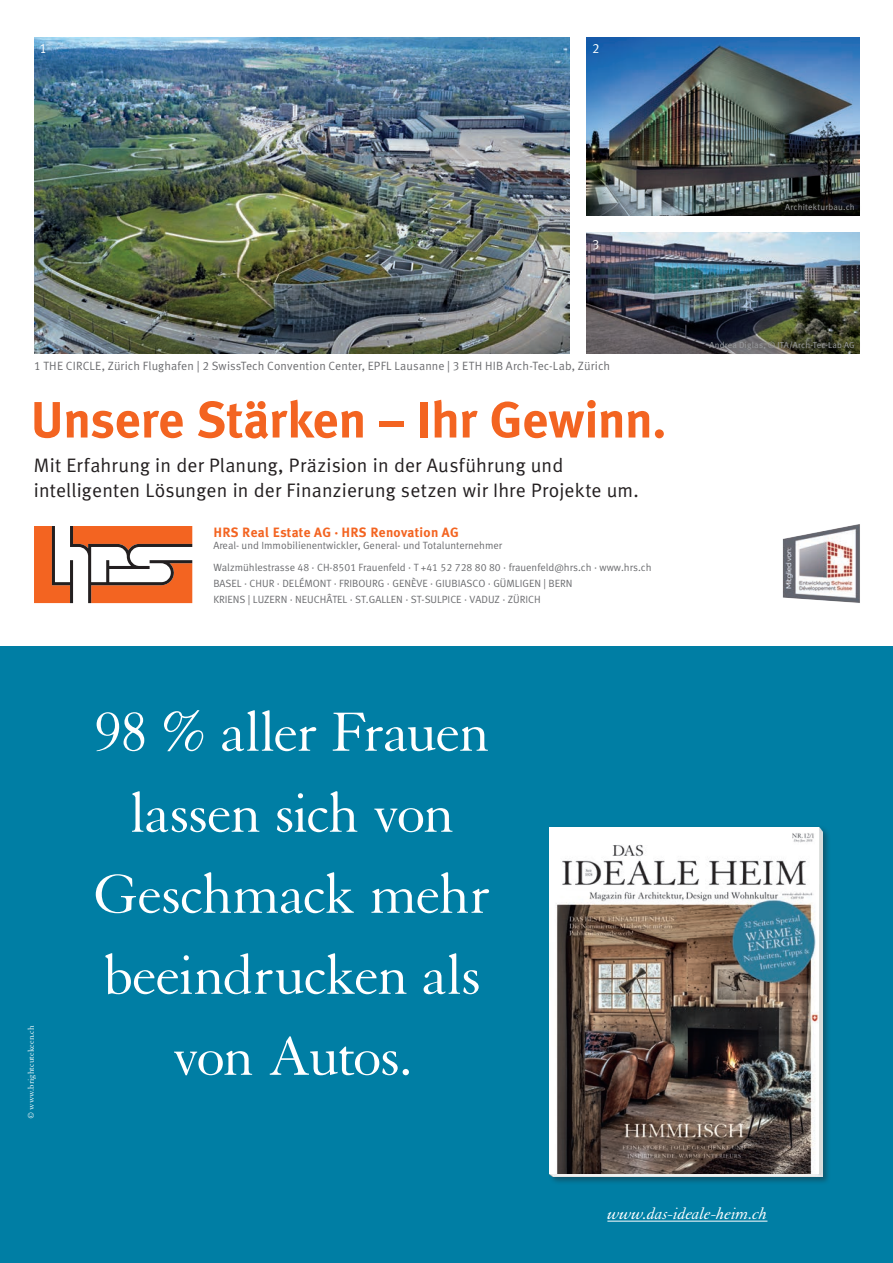
<style>
.page{position:relative;width:893px;height:1263px;background:#fff}
.page>*{position:absolute;margin:0;border:0;box-sizing:border-box;transform-origin:0 0}
.Headline{font:60px/81px "Granjon LT Std";letter-spacing:-.025em;color:#fff;text-align:center}
.t1{font:700 51px "Meta Plus";letter-spacing:-.005em;color:#f36421}
.t2{font:19.5px/25.5px "Meta Normal LF";letter-spacing:.01em;color:#231f20}
.Subtext{font:italic 18px "Granjon LT Std";letter-spacing:-.005em;color:#fff}
.t3{font:700 13.5px "Meta Plus";letter-spacing:.02em;color:#f36421}
.t4{font:13.5px "Meta Normal LF";color:#fff}
.t5{font:12px "Meta Normal LF";letter-spacing:.01em;color:#6c6d70}
.t6{font:10.5px/22px "Meta Normal LF";color:#6c6d70}
.Credit{font:9px "Granjon LT Std";color:#fff}
.t7{font:8.7px "Meta Normal LF";letter-spacing:.025em;color:#9d9fa2}
</style>
<div class="page">
<div style="left:0;top:646px;width:893px;height:617px;background:#007ea4"></div>
<hr style="left:607px;top:1220px;width:160px;height:1px;background:#fff">
<div style="left:548px;top:825px;width:282px;height:360px;background:#231f20;opacity:.4"></div>
<img style="left:550px;top:827px;width:272px;height:349px">
<img style="left:550px;top:827px;width:268px;height:346px">
<img style="left:34px;top:37px;width:536px;height:316px">
<img style="left:587px;top:233px;width:272px;height:120px">
<img style="left:587px;top:37px;width:272px;height:179px">
<svg style="left:34px;top:526px;width:158px;height:77px"></svg>
<img style="left:782px;top:524px;width:78px;height:79px">
<div style="left:778px;top:196px;width:84px;height:22px;background:#231f20;opacity:.5"></div>
<div style="left:702px;top:334px;width:160px;height:23px;background:#231f20;opacity:.5"></div>
<p class="t4" style="left:39px;top:41px;width:9px">1</p>
<p class="t4" style="left:592px;top:41px;width:9px">2</p>
<p class="t4" style="left:592px;top:236px;width:9px">3</p>
<p class="t5" style="left:34px;top:359px;width:578px">1 THE CIRCLE, Zürich Flughafen | 2 SwissTech Convention Center, EPFL Lausanne | 3 ETH HIB Arch-Tec-Lab, Zürich</p>
<p class="t1" style="left:30px;top:390px;width:637px">Unsere Stärken – Ihr Gewinn.</p>
<p class="t2" style="left:34px;top:452px;width:606px">Mit Erfahrung in der Planung, Präzision in der Ausführung und intelligenten Lösungen in der Finanzierung setzen wir Ihre Projekte um.</p>
<p class="Credit" style="left:26px;top:1119px;width:95px;rotate:-90deg">© www.brightcutekeen.ch</p>
<p class="t3" style="left:213px;top:524px;width:247px">HRS Real Estate AG · HRS Renovation AG</p>
<p class="t6" style="left:213px;top:534px;width:440px">Areal- und Immobilienentwickler, General- und Totalunternehmer<br>Walzmühlestrasse 48 · CH-8501 Frauenfeld · T +41 52 728 80 80 · frauenfeld@hrs.ch · www.hrs.ch</p>
<p class="t6" style="left:213px;top:575px;width:361px;line-height:15.8px">BASEL · CHUR · DELÉMONT · FRIBOURG · GENÈVE · GIUBIASCO · GÜMLIGEN | BERN<br>KRIENS | LUZERN · NEUCHÂTEL · ST.GALLEN · ST-SULPICE · VADUZ · ZÜRICH</p>
<p class="Headline" style="left:94px;top:693px;width:399px">98 % aller Frauen lassen sich von<br>Geschmack mehr beeindrucken als von Autos.</p>
<p class="t7" style="left:785px;top:202px;width:71px">Architekturbau.ch</p>
<p class="t7" style="left:710px;top:340px;width:147px">Andrea Diglas, © ITA/Arch-Tec-Lab AG</p>
<p class="Subtext" style="left:607px;top:1204px;width:161px">www.das-ideale-heim.ch</p>
</div>
